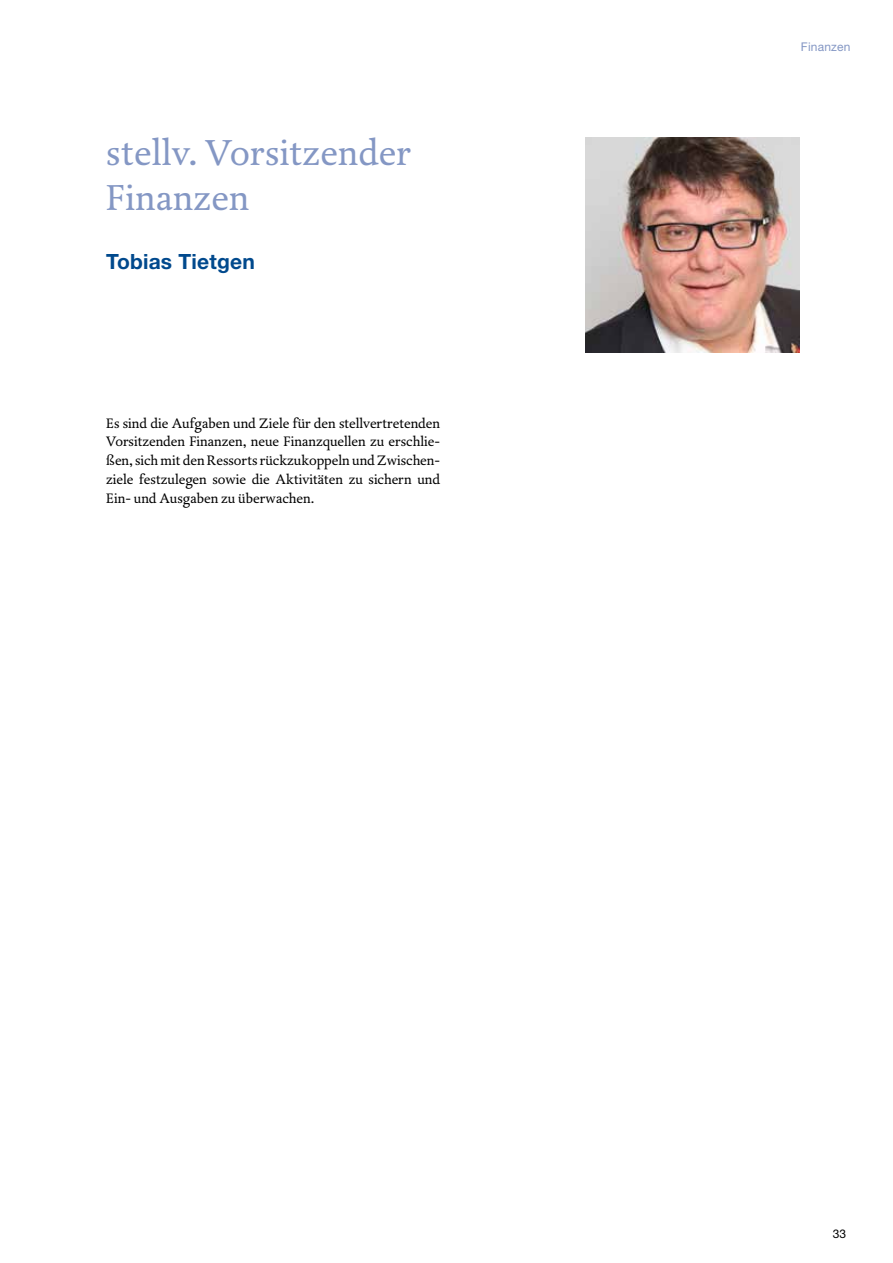
<style>
.page{position:relative;width:893px;height:1263px;background:#fff}
.page>*{position:absolute;margin:0;border:0;box-sizing:border-box;transform-origin:0 0}
.t1{font:37.5px/45px "DTL Dorian ST";letter-spacing:.01em;color:#8497c4}
.t2{font:700 21px "Helvetica Neue LT Std";letter-spacing:.01em;color:#00498d}
.t3{font:14.25px/18.8px "DTL Dorian T";color:#000;text-align:justify}
.t4{font:12px "Helvetica Neue LT Std";letter-spacing:.015em;color:#8497c4}
.t5{font:12px "Helvetica Neue LT Std";color:#000}
</style>
<div class="page">
<img style="left:585px;top:138px;width:214px;height:215px">
<h1 class="t1" style="left:106px;top:132px;width:306px">stellv. Vorsitzender<br>Finanzen</h1>
<h2 class="t2" style="left:106px;top:248px;width:150px">Tobias Tietgen</h2>
<p class="t3" style="left:106px;top:414px;width:335px">Es sind die Aufgaben und Ziele für den stellvertretenden Vorsitzenden Finanzen, neue Finanzquellen zu erschlie&shy;ßen, sich mit den Ressorts rückzukoppeln und Zwischen&shy;ziele festzulegen sowie die Aktivitäten zu sichern und Ein- und Ausgaben zu überwachen.</p>
<p class="t4" style="left:801px;top:40px;width:51px">Finanzen</p>
<p class="t5" style="left:833px;top:1226px;width:15px">33</p>
</div>
